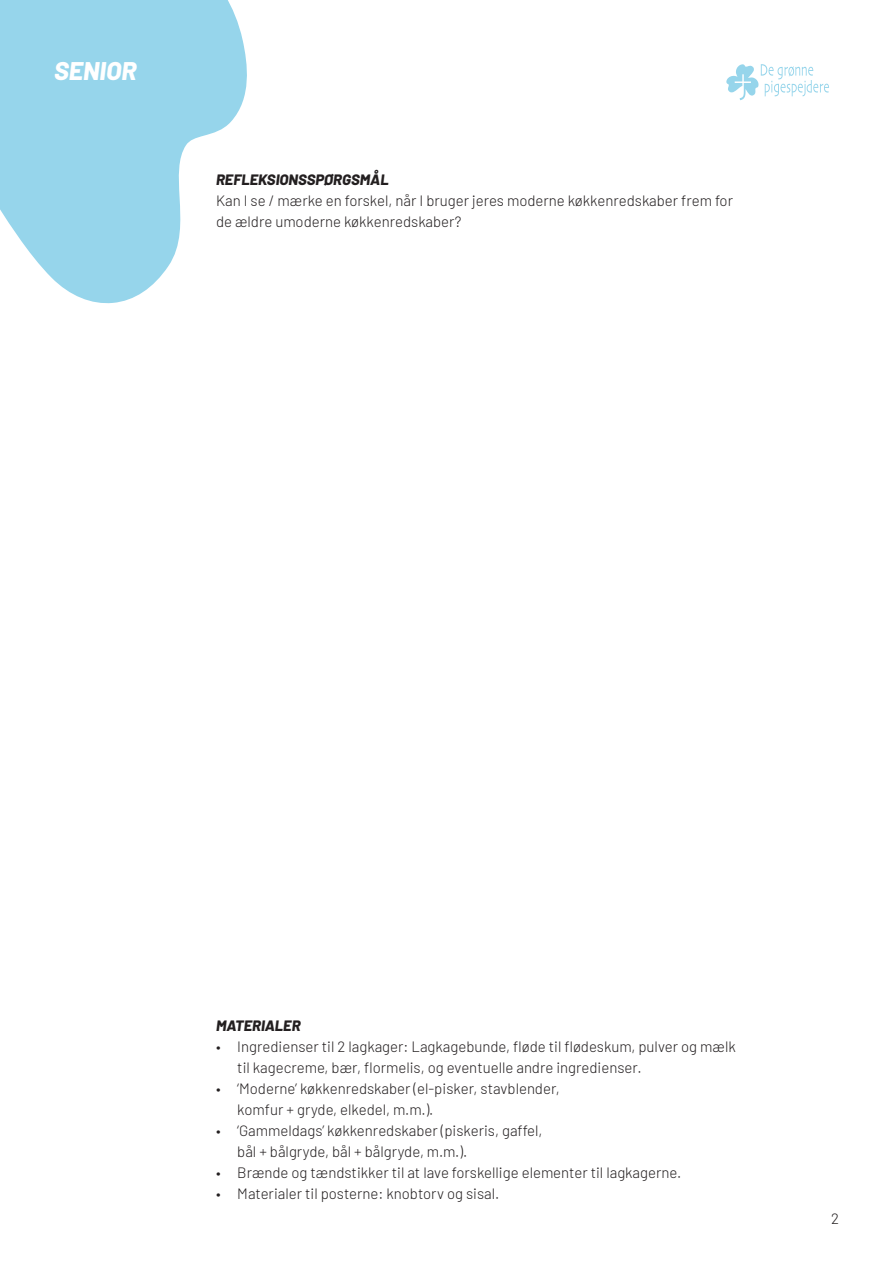
<style>
.page{position:relative;width:893px;height:1263px;background:#fff}
.page>*{position:absolute;margin:0;border:0;box-sizing:border-box;transform-origin:0 0}
.t1{font:italic 800 25.5px "Barlow";color:#fff}
.Brødtekst{font:300 15px/21px "Barlow";color:#231f20}
.Mellemrubrik{font:italic 800 15px "Barlow";color:#231f20}
</style>
<div class="page">
<svg style="left:726px;top:64px;width:103px;height:36px"></svg>
<svg style="left:0;top:0;width:247px;height:304px;fill:#96d5eb"></svg>
<p class="t1" style="left:54px;top:52px;width:84px">SENIOR</p>
<p class="Mellemrubrik" style="left:216px;top:168px;width:174px">REFLEKSIONSSPØRGSMÅL</p>
<p class="Brødtekst" style="left:216px;top:189px;width:519px">Kan I se / mærke en forskel, når I bruger jeres moderne køkkenredskaber frem for de ældre umoderne køkkenredskaber?</p>
<p class="Mellemrubrik" style="left:216px;top:1014px;width:86px">MATERIALER</p>
<p class="Brødtekst" style="left:237px;top:1035px;width:500px;text-indent:-21px">• Ingredienser til 2 lagkager: Lagkagebunde, fløde til flødeskum, pulver og mælk til kagecreme, bær, flormelis, og eventuelle andre ingredienser.</p>
<p class="Brødtekst" style="left:237px;top:1077px;width:324px;text-indent:-21px">• ‘Moderne’ køkkenredskaber (el-pisker, stavblender, komfur + gryde, elkedel, m.m.).</p>
<p class="Brødtekst" style="left:237px;top:1119px;width:307px;text-indent:-21px">• ‘Gammeldags’ køkkenredskaber (piskeris, gaffel, bål + bålgryde, bål + bålgryde, m.m.).</p>
<p class="Brødtekst" style="left:216px;top:1161px;width:467px">• Brænde og tændstikker til at lave forskellige elementer til lagkagerne.</p>
<p class="Brødtekst" style="left:216px;top:1182px;width:285px">• Materialer til posterne: knobtorv og sisal.</p>
<p class="Brødtekst" style="left:831px;top:1207px;width:9px">2</p>
</div>
